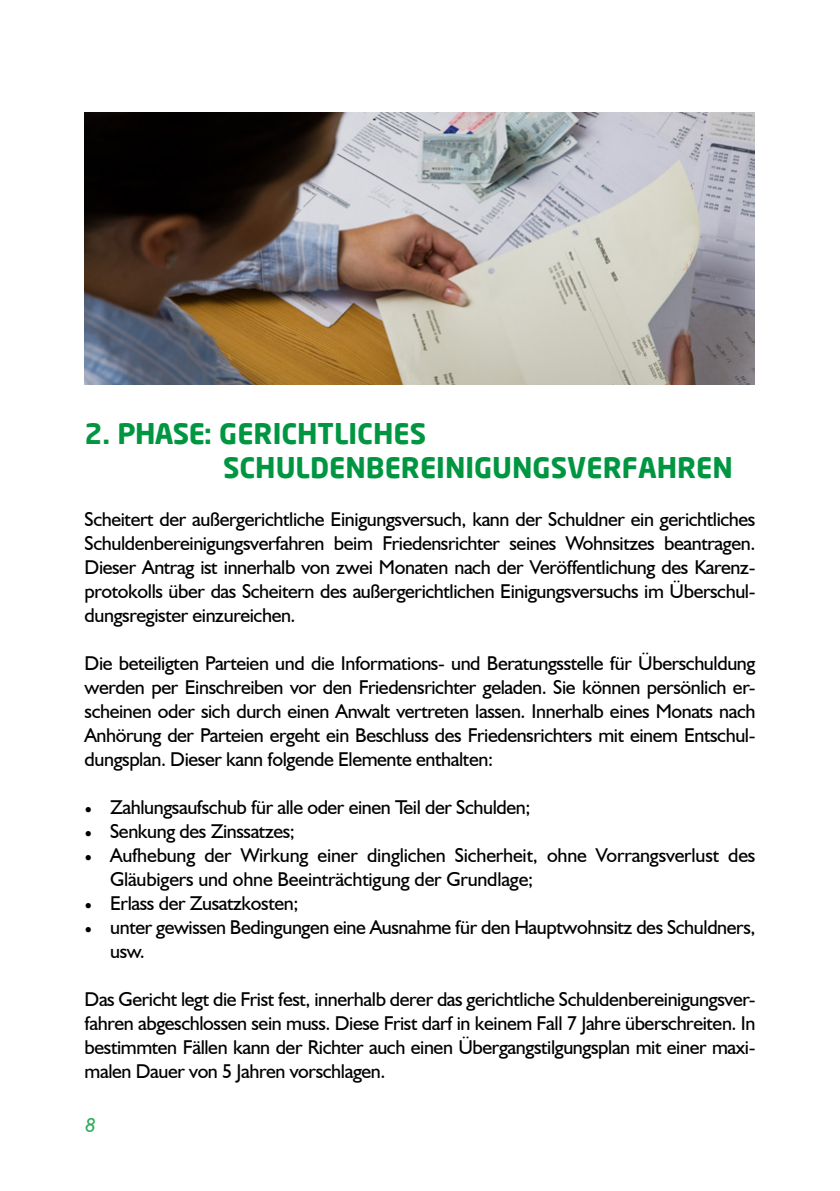
<style>
.page{position:relative;width:840px;height:1191px;background:#fff}
.page>*{position:absolute;margin:0;border:0;box-sizing:border-box;transform-origin:0 0}
.t1{font:700 28px/33.6px "Neo Sans";color:#009641}
.t2{font:20px/24px "Humanist 521 BT";letter-spacing:-.02em;color:#000;text-align:justify}
.t3{font:italic 20px "Humanist 521 BT";color:#30ab5c}
.s1{font-family:"Minion Pro"}
</style>
<div class="page">
<img style="left:84px;top:112px;width:670px;height:272px">
<h1 class="t1" style="left:223px;top:416px;width:511px;text-indent:-138px">2. PHASE: GERICHTLICHES<br>SCHULDENBEREINIGUNGSVERFAHREN</h1>
<p class="t2" style="left:84px;top:507px;width:672px">Scheitert der außergerichtliche Einigungsversuch, kann der Schuldner ein gerichtliches Schuldenbereinigungsverfahren beim Friedensrichter seines Wohnsitzes beantragen.<br>Dieser Antrag ist innerhalb von zwei Monaten nach der Veröffentlichung des Karenz&shy;protokolls über das Scheitern des außergerichtlichen Einigungsversuchs im Überschul&shy;dungsregister einzureichen.</p>
<p class="t2" style="left:84px;top:651px;width:672px">Die beteiligten Parteien und die Informations- und Beratungsstelle für Überschuldung werden per Einschreiben vor den Friedensrichter geladen. Sie können persönlich er&shy;scheinen oder sich durch einen Anwalt vertreten lassen. Innerhalb eines Monats nach Anhörung der Parteien ergeht ein Beschluss des Friedensrichters mit einem Entschul&shy;dungsplan. Dieser kann folgende Elemente enthalten:</p>
<p class="t2" style="left:84px;top:795px;width:447px"><span class="s1">•</span> Zahlungsaufschub für alle oder einen Teil der Schulden;</p>
<p class="t2" style="left:84px;top:819px;width:212px"><span class="s1">•</span> Senkung des Zinssatzes;</p>
<p class="t2" style="left:110px;top:843px;width:646px;text-indent:-26px"><span class="s1">•</span> Aufhebung der Wirkung einer dinglichen Sicherheit, ohne Vorrangsverlust des<br>Gläubigers und ohne Beeinträchtigung der Grundlage;</p>
<p class="t2" style="left:84px;top:891px;width:215px"><span class="s1">•</span> Erlass der Zusatzkosten;</p>
<p class="t2" style="left:110px;top:915px;width:646px;text-indent:-26px"><span class="s1">•</span> unter gewissen Bedingungen eine Ausnahme für den Hauptwohnsitz des Schuldners, usw.</p>
<p class="t2" style="left:84px;top:987px;width:672px">Das Gericht legt die Frist fest, innerhalb derer das gerichtliche Schuldenbereinigungsver&shy;fahren abgeschlossen sein muss. Diese Frist darf in keinem Fall 7 Jahre überschreiten. In bestimmten Fällen kann der Richter auch einen Übergangstilgungsplan mit einer maxi&shy;malen Dauer von 5 Jahren vorschlagen.</p>
<p class="t3" style="left:85px;top:1112px;width:12px">8</p>
</div>
